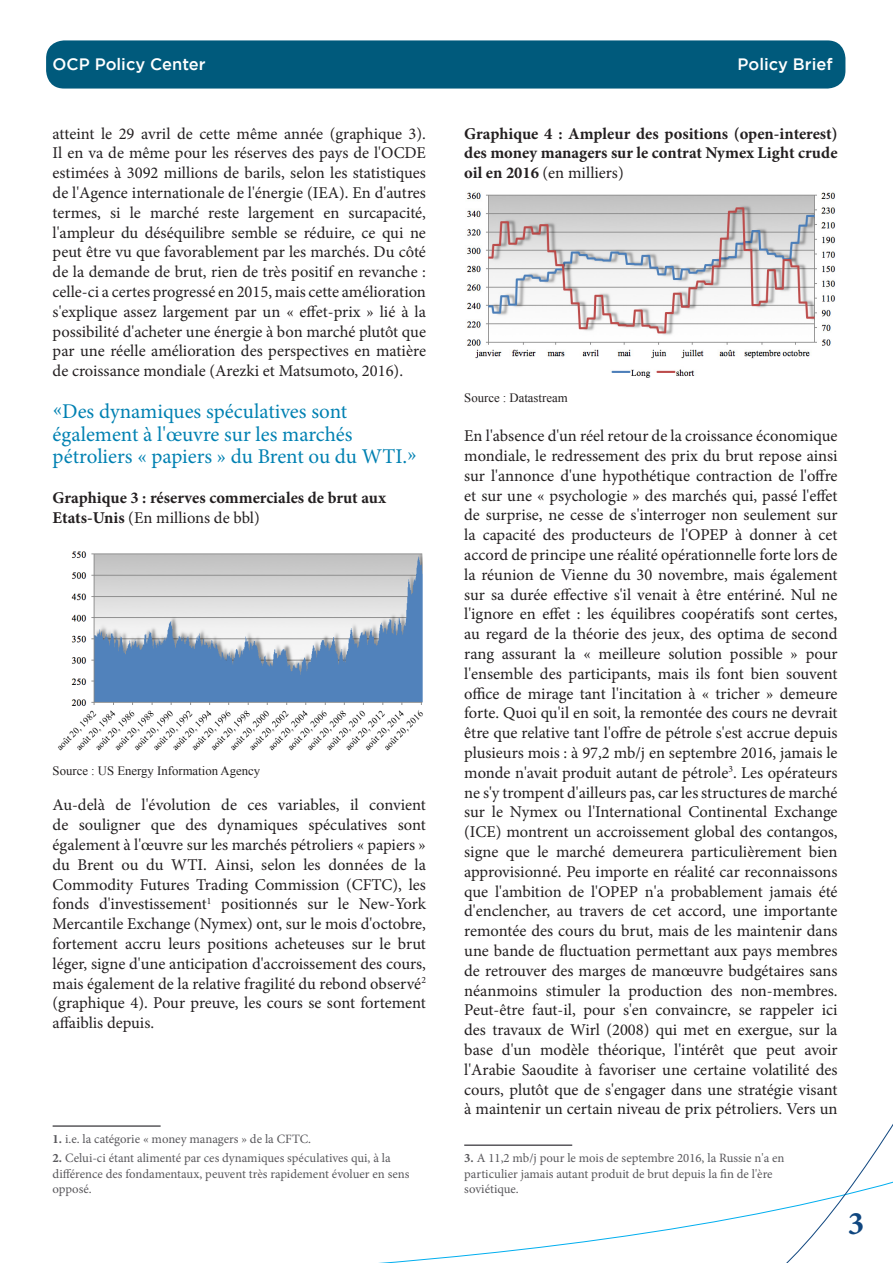
<style>
.page{position:relative;width:893px;height:1263px;background:#fff}
.page>*{position:absolute;margin:0;border:0;box-sizing:border-box;transform-origin:0 0}
.t1{font:700 33px "Minion Pro";color:#0f467f}
.Sitation{font:21px/22.5px "Minion Pro";color:#0081b2}
.Texte{font:16.5px/19.8px "Minion Pro";color:#231f20;text-align:justify}
.Texte-2{font:700 16.5px/19.8px "Minion Pro";color:#231f20;text-align:justify}
.Format_libre{font:500 16.5px "Gotham";color:#fff}
.t2{font:12.75px/15.3px "Minion Pro";color:#59585c}
.FOOTNOTE{font:12.75px "Times New Roman";color:#231f20}
.s1{font-weight:700}
.s2{font-weight:400}
</style>
<div class="page">
<div style="left:46px;top:40px;width:799px;height:49px;background:#005a7c;border-radius:18px"></div>
<img style="left:58px;top:551px;width:365px;height:200px">
<hr style="left:53px;top:1125px;width:108px;height:2px;background:#59585c">
<img style="left:467px;top:192px;width:368px;height:186px">
<svg style="left:96px;top:1125px;width:590px;height:138px"></svg>
<svg style="left:686px;top:1124px;width:207px;height:139px"></svg>
<p class="Format_libre" style="left:53px;top:55px;width:155px">OCP Policy Center</p>
<p class="Format_libre" style="left:738px;top:55px;width:96px">Policy Brief</p>
<p class="Texte" style="left:53px;top:123px;width:375px">atteint le 29 avril de cette même année (graphique 3).<br>Il en va de même pour les réserves des pays de l'OCDE estimées à 3092 millions de barils, selon les statistiques de l'Agence internationale de l'énergie (IEA). En d'autres termes, si le marché reste largement en surcapacité, l'ampleur du déséquilibre semble se réduire, ce qui ne peut être vu que favorablement par les marchés. Du côté de la demande de brut, rien de très positif en revanche : celle-ci a certes progressé en 2015, mais cette amélioration s'explique assez largement par un « effet-prix » lié à la possibilité d'acheter une énergie à bon marché plutôt que par une réelle amélioration des perspectives en matière de croissance mondiale (Arezki et Matsumoto, 2016).</p>
<p class="Sitation" style="left:53px;top:401px;width:366px">«Des dynamiques spéculatives sont également à l'œuvre sur les marchés pétroliers « papiers » du Brent ou du WTI.»</p>
<p class="Texte-2" style="left:53px;top:488px;width:335px">Graphique 3 : réserves commerciales de brut aux</p>
<p class="Texte" style="left:53px;top:508px;width:209px"><span class="s1">Etats-Unis</span> (En millions de bbl)</p>
<p class="FOOTNOTE" style="left:53px;top:762px;width:209px">Source : US Energy Information Agency</p>
<p class="Texte" style="left:53px;top:795px;width:375px">Au-delà de l'évolution de ces variables, il convient de souligner que des dynamiques spéculatives sont également à l'œuvre sur les marchés pétroliers « papiers » du Brent ou du WTI. Ainsi, selon les données de la Commodity Futures Trading Commission (CFTC), les fonds d'investissement<sup>1</sup> positionnés sur le New-York Mercantile Exchange (Nymex) ont, sur le mois d'octobre, fortement accru leurs positions acheteuses sur le brut léger, signe d'une anticipation d'accroissement des cours, mais également de la relative fragilité du rebond observé<sup>2 </sup>(graphique 4). Pour preuve, les cours se sont fortement affaiblis depuis.</p>
<p class="t2" style="left:53px;top:1131px;width:260px"><span class="s1">1.</span> i.e. la catégorie « money managers » de la CFTC.</p>
<p class="t2" style="left:53px;top:1150px;width:358px"><span class="s1">2.</span> Celui-ci étant alimenté par ces dynamiques spéculatives qui, à la différence des fondamentaux, peuvent très rapidement évoluer en sens opposé.</p>
<p class="Texte-2" style="left:464px;top:123px;width:375px">Graphique 4 : Ampleur des positions (open-interest) des money managers sur le contrat Nymex Light crude oil en 2016 <span class="s2">(en milliers)</span></p>
<p class="FOOTNOTE" style="left:464px;top:389px;width:105px">Source : Datastream</p>
<p class="Texte" style="left:464px;top:426px;width:375px">En l'absence d'un réel retour de la croissance économique mondiale, le redressement des prix du brut repose ainsi sur l'annonce d'une hypothétique contraction de l'offre et sur une « psychologie » des marchés qui, passé l'effet de surprise, ne cesse de s'interroger non seulement sur la capacité des producteurs de l'OPEP à donner à cet accord de principe une réalité opérationnelle forte lors de la réunion de Vienne du 30 novembre, mais également sur sa durée effective s'il venait à être entériné. Nul ne l'ignore en effet : les équilibres coopératifs sont certes, au regard de la théorie des jeux, des optima de second rang assurant la « meilleure solution possible » pour l'ensemble des participants, mais ils font bien souvent office de mirage tant l'incitation à « tricher » demeure forte. Quoi qu'il en soit, la remontée des cours ne devrait être que relative tant l'offre de pétrole s'est accrue depuis plusieurs mois : à 97,2 mb/j en septembre 2016, jamais le monde n'avait produit autant de pétrole<sup>3</sup>. Les opérateurs ne s'y trompent d'ailleurs pas, car les structures de marché sur le Nymex ou l'International Continental Exchange (ICE) montrent un accroissement global des contangos, signe que le marché demeurera particulièrement bien approvisionné. Peu importe en réalité car reconnaissons que l'ambition de l'OPEP n'a probablement jamais été d'enclencher, au travers de cet accord, une importante remontée des cours du brut, mais de les maintenir dans une bande de fluctuation permettant aux pays membres de retrouver des marges de manœuvre budgétaires sans néanmoins stimuler la production des non-membres.<br>Peut-être faut-il, pour s'en convaincre, se rappeler ici des travaux de Wirl (2008) qui met en exergue, sur la base d'un modèle théorique, l'intérêt que peut avoir l'Arabie Saoudite à favoriser une certaine volatilité des cours, plutôt que de s'engager dans une stratégie visant à maintenir un certain niveau de prix pétroliers. Vers un</p>
<p class="t2" style="left:464px;top:1150px;width:322px"><span class="s1">3.</span> A 11,2 mb/j pour le mois de septembre 2016, la Russie n'a en particulier jamais autant produit de brut depuis la fin de l'ère soviétique.</p>
<p class="t1" style="left:848px;top:1200px;width:18px">3</p>
</div>
